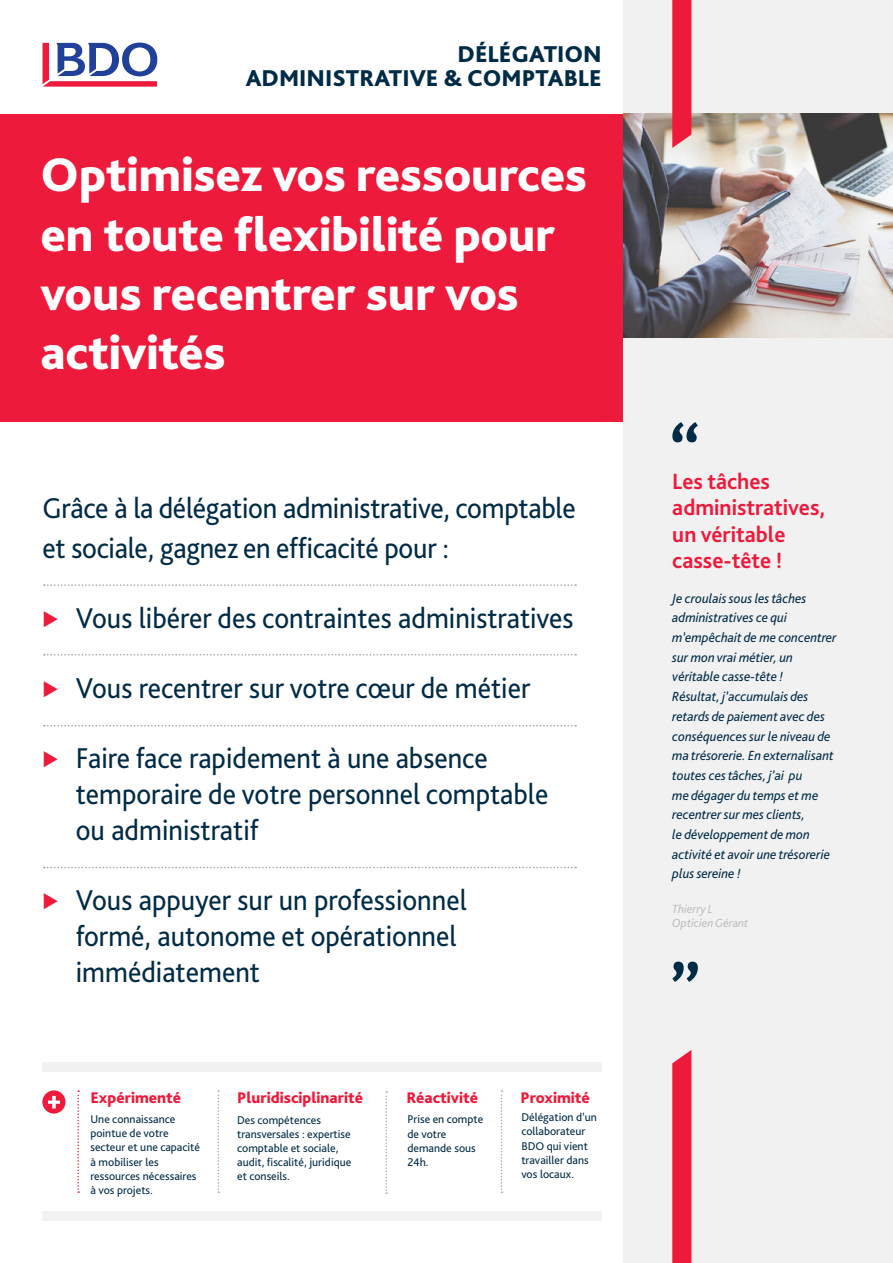
<style>
.page{position:relative;width:893px;height:1263px;background:#fff}
.page>*{position:absolute;margin:0;border:0;box-sizing:border-box;transform-origin:0 0}
.t1{font:800 49.5px/59.4px "Bliss Pro";letter-spacing:-.005em;color:#fff}
.t2{font:30px/36px "Bliss Pro";color:#002b46;scale:.94 1}
.t3{font:800 24px/24px "Bliss Pro";color:#002b46;text-align:right}
.t4{font:700 23.1px/26.1px "Bliss Pro";color:#ed1a3b}
.t5{font:800 16.2px "Bliss Pro";color:#ed1a3b}
.t6{font:italic 13.8px/19.6px "Bliss Pro";color:#002b46}
.t7{font:italic 12.3px/14.7px "Bliss Pro";color:#bcbebe}
.t8{font:11.7px/14.1px "Bliss Pro";color:#002b46}
</style>
<div class="page">
<div style="left:0;top:114px;width:636px;height:308px;background:#ed1a3b"></div>
<svg style="left:43px;top:43px;width:114px;height:44px"></svg>
<svg style="left:218px;top:1090px;width:1px;height:103px"></svg>
<svg style="left:77px;top:1090px;width:2px;height:103px"></svg>
<svg style="left:385px;top:1091px;width:2px;height:103px"></svg>
<svg style="left:501px;top:1090px;width:1px;height:103px"></svg>
<div style="left:43px;top:1063px;width:559px;height:9px;background:#f1f1f2"></div>
<div style="left:43px;top:1211px;width:559px;height:9px;background:#f1f1f2"></div>
<div style="left:42px;top:1090px;width:24px;height:23px;background:#ed1a3b;border-radius:50%"></div>
<svg style="left:48px;top:1096px;width:12px;height:12px"></svg>
<svg style="left:44px;top:584px;width:532px;height:2px"></svg>
<svg style="left:44px;top:654px;width:532px;height:2px"></svg>
<svg style="left:44px;top:725px;width:532px;height:2px"></svg>
<svg style="left:44px;top:867px;width:532px;height:1px"></svg>
<div style="left:624px;top:0;width:269px;height:1263px;background:#f1f1f2"></div>
<svg style="left:672px;top:1050px;width:19px;height:213px"></svg>
<svg style="left:672px;top:962px;width:26px;height:20px"></svg>
<svg style="left:672px;top:422px;width:26px;height:20px"></svg>
<img style="left:624px;top:114px;width:269px;height:224px">
<svg style="left:672px;top:0;width:19px;height:148px"></svg>
<h3 class="t3" style="left:246px;top:42px;width:357px">DÉLÉGATION<br>ADMINISTRATIVE &amp; COMPTABLE</h3>
<h1 class="t1" style="left:40px;top:144px;width:548px">Optimisez vos ressources en toute flexibilité pour vous recentrer sur vos activités</h1>
<h2 class="t2" style="left:43px;top:487px;width:569px;line-height:39.9px">Grâce à la délégation administrative, comptable et sociale, gagnez en efficacité pour :</h2>
<h2 class="t2" style="left:76px;top:599px;width:531px">Vous libérer des contraintes administratives</h2>
<h2 class="t2" style="left:76px;top:669px;width:485px">Vous recentrer sur votre cœur de métier</h2>
<h2 class="t2" style="left:76px;top:739px;width:504px">Faire face rapidement à une absence temporaire de votre personnel comptable ou administratif</h2>
<h2 class="t2" style="left:76px;top:881px;width:417px">Vous appuyer sur un professionnel formé, autonome et opérationnel immédiatement</h2>
<p class="t5" style="left:90px;top:1087px;width:92px">Expérimenté</p>
<p class="t8" style="left:90px;top:1112px;width:111px">Une connaissance pointue de votre secteur et une capacité à mobiliser les ressources nécessaires à vos projets.</p>
<p class="t5" style="left:237px;top:1087px;width:128px">Pluridisciplinarité</p>
<p class="t8" style="left:237px;top:1112px;width:116px">Des compétences transversales : expertise comptable et sociale, audit, fiscalité, juridique et conseils.</p>
<p class="t5" style="left:406px;top:1087px;width:73px">Réactivité</p>
<p class="t8" style="left:407px;top:1112px;width:77px">Prise en compte de votre demande sous<br>24h.</p>
<p class="t5" style="left:520px;top:1087px;width:71px">Proximité</p>
<p class="t8" style="left:521px;top:1110px;width:77px">Délégation d’un collaborateur<br>BDO qui vient travailler dans vos locaux.</p>
<h3 class="t4" style="left:672px;top:468px;width:155px">Les tâches administratives, un véritable casse-tête !</h3>
<p class="t6" style="left:672px;top:588px;width:166px">Je croulais sous les tâches administratives ce qui m’empêchait de me concentrer sur mon vrai métier, un véritable casse-tête !<br>Résultat, j’accumulais des retards de paiement avec des conséquences sur le niveau de ma trésorerie. En externalisant toutes ces tâches, j’ai pu<br>me dégager du temps et me recentrer sur mes clients,<br>le développement de mon activité et avoir une trésorerie plus sereine !</p>
<p class="t7" style="left:672px;top:901px;width:78px">Thierry L<br>Opticien Gérant</p>
</div>
